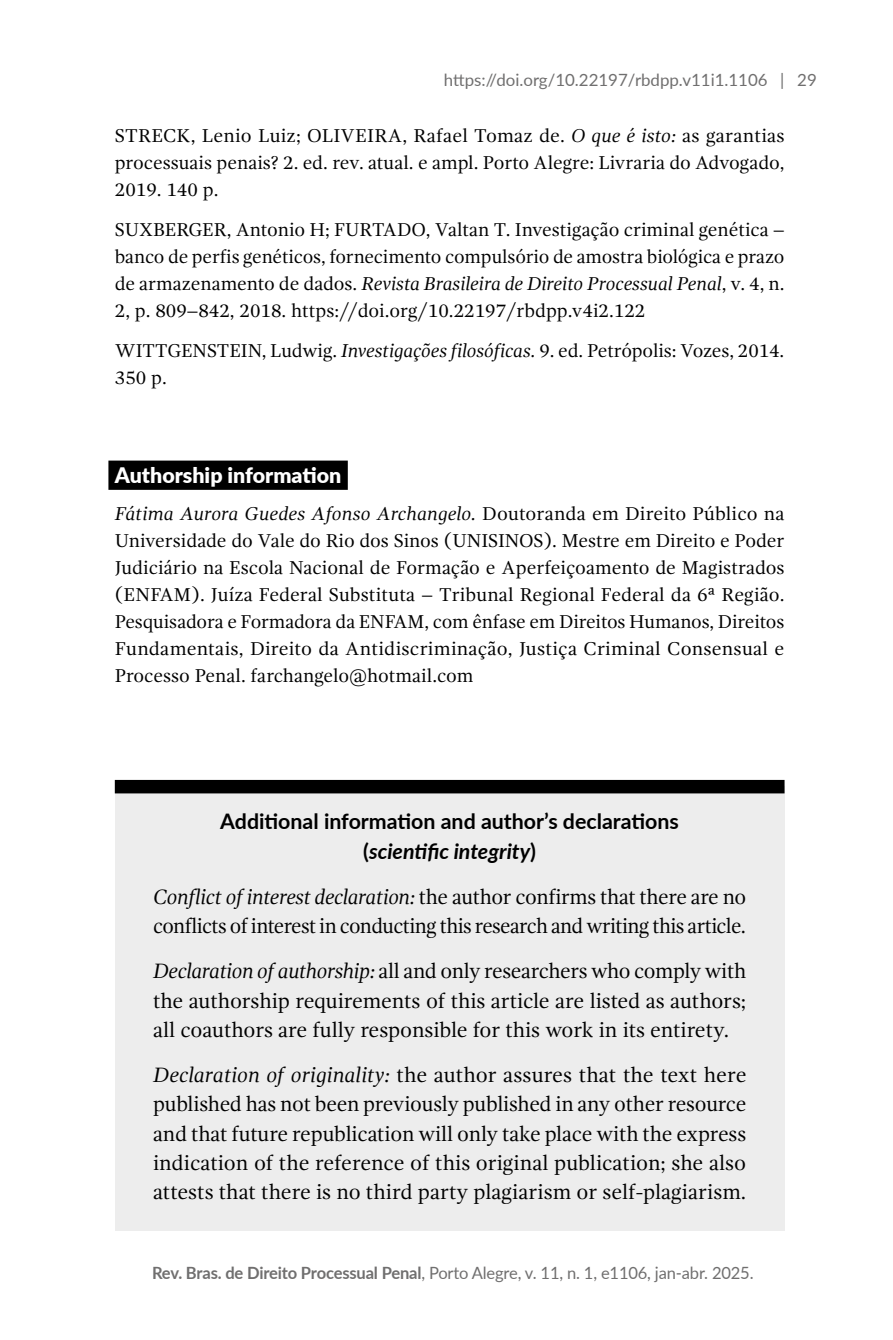
<style>
.page{position:relative;width:893px;height:1340px;background:#fff}
.page>*{position:absolute;margin:0;border:0;box-sizing:border-box;transform-origin:0 0}
.t1{font:21.38px/29.2px "Gandhi Serif";letter-spacing:-.015em;color:#000;text-align:justify}
.t2{font:700 21.38px/29.2px "Lato";color:#000;text-align:center}
.t3{font:900 21.38px "Lato";color:#fff}
.t4{font:19.12px/27px "Gandhi Serif";color:#000;text-align:justify}
.t5{font:16.88px "Lato";color:#706f6f}
.s1{font-style:italic}
.s2{font-weight:700}
</style>
<div class="page">
<div style="left:108px;top:460px;width:240px;height:30px;background:#000"></div>
<div style="left:115px;top:786px;width:669px;height:445px;background:#ededed"></div>
<div style="left:115px;top:780px;width:669px;height:13px;background:#000"></div>
<p class="t5" style="left:444px;top:67px;width:374px">https://doi.org/10.22197/rbdpp.v11i1.1106 | 29</p>
<p class="t4" style="left:115px;top:122px;width:671px">STRECK, Lenio Luiz; OLIVEIRA, Rafael Tomaz de. <span class="s1">O que é isto:</span> as garantias processuais penais? 2. ed. rev. atual. e ampl. Porto Alegre: Livraria do Advogado, 2019. 140 p.</p>
<p class="t4" style="left:115px;top:216px;width:671px">SUXBERGER, Antonio H; FURTADO, Valtan T. Investigação criminal genética – banco de perfis genéticos, fornecimento compulsório de amostra biológica e prazo de armazenamento de dados. <span class="s1">Revista Brasileira de Direito Processual Penal</span>, v. 4, n.<br>2, p. 809–842, 2018. https://doi.org/10.22197/rbdpp.v4i2.122</p>
<p class="t4" style="left:115px;top:337px;width:671px">WITTGENSTEIN, Ludwig. <span class="s1">Investigações filosóficas.</span> 9. ed. Petrópolis: Vozes, 2014.<br>350 p.</p>
<p class="t3" style="left:115px;top:459px;width:228px">Authorship information</p>
<p class="t4" style="left:115px;top:499px;width:671px"><span class="s1">Fátima Aurora Guedes Afonso Archangelo.</span> Doutoranda em Direito Público na Universidade do Vale do Rio dos Sinos (UNISINOS). Mestre em Direito e Poder Judiciário na Escola Nacional de Formação e Aperfeiçoamento de Magistrados (ENFAM). Juíza Federal Substituta – Tribunal Regional Federal da 6ª Região.<br>Pesquisadora e Formadora da ENFAM, com ênfase em Direitos Humanos, Direitos Fundamentais, Direito da Antidiscriminação, Justiça Criminal Consensual e Processo Penal. farchangelo@hotmail.com</p>
<p class="t2" style="left:220px;top:806px;width:460px">Additional information and author’s declarations (<span class="s1">scientific integrity</span>)</p>
<p class="t1" style="left:153px;top:882px;width:595px"><span class="s1">Conflict of interest declaration:</span> the author confirms that there are no conflicts of interest in conducting this research and writing this article.</p>
<p class="t1" style="left:153px;top:956px;width:595px"><span class="s1">Declaration of authorship:</span> all and only researchers who comply with the authorship requirements of this article are listed as authors; all coauthors are fully responsible for this work in its entirety.</p>
<p class="t1" style="left:153px;top:1060px;width:595px"><span class="s1">Declaration of originality:</span> the author assures that the text here published has not been previously published in any other resource and that future republication will only take place with the express indication of the reference of this original publication; she also attests that there is no third party plagiarism or self-plagiarism.</p>
<p class="t5" style="left:152px;top:1260px;width:603px"><span class="s2">Rev. Bras. de Direito Processual Penal</span>, Porto Alegre, v. 11, n. 1, e1106, jan-abr. 2025.</p>
</div>
